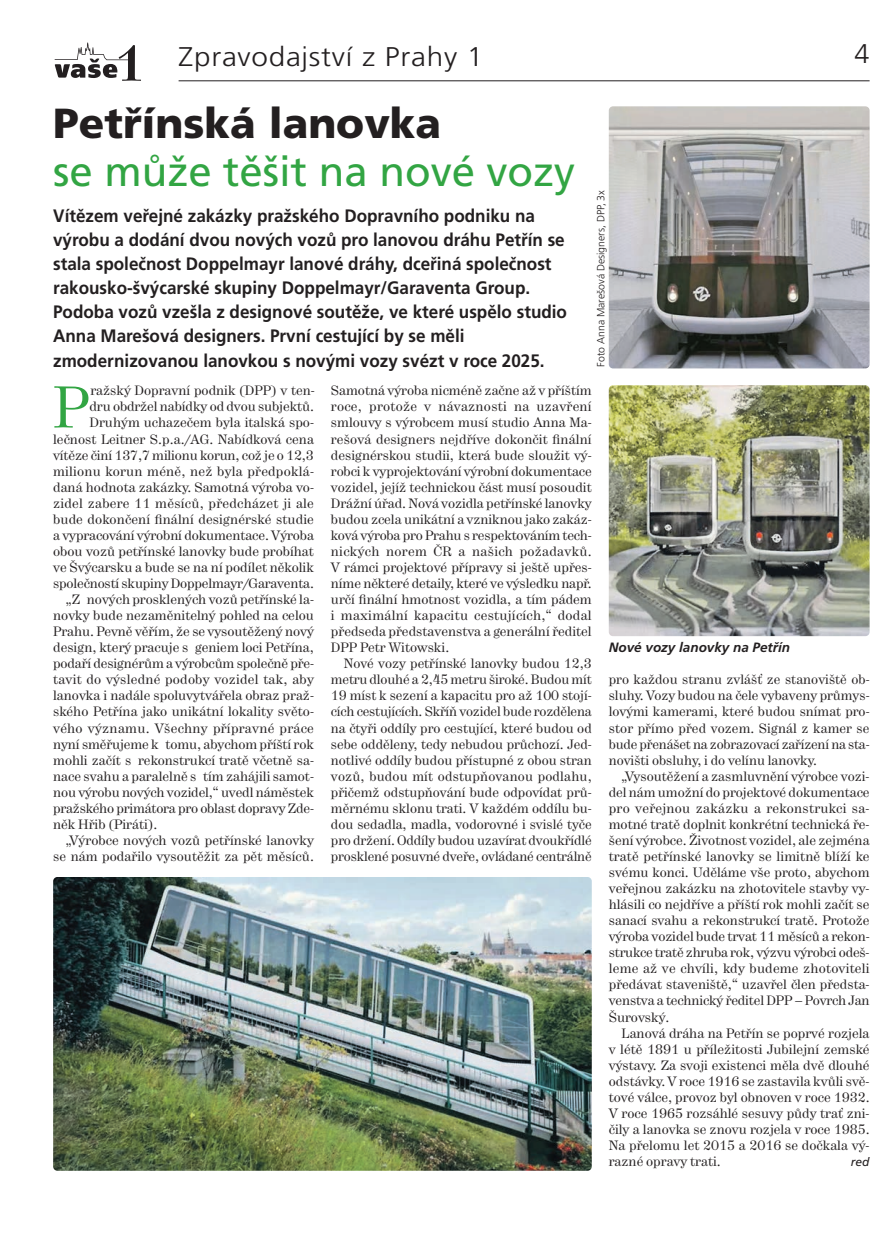
<style>
.page{position:relative;width:893px;height:1242px;background:#fff}
.page>*{position:absolute;margin:0;border:0;box-sizing:border-box;transform-origin:0 0}
.t1{font:58.5px "Hercules";color:#32a543}
.t2{font:42px "Frutiger CE";color:#32a543}
.t3{font:900 42px "Frutiger CE";color:#231f20}
.t4{font:300 27px "Frutiger CE";letter-spacing:.025em;color:#231f20;scale:1.1 1}
.t5{font:300 27px "Frutiger CE";letter-spacing:.025em;color:#231f20}
.t6{font:700 18px/24px "Frutiger CE";color:#231f20;scale:.95 1}
.t7{font:13.5px/16px "Hercules";color:#231f20;text-align:justify}
.t8{font:13.5px "Hercules";letter-spacing:.02em;color:#231f20}
.t9{font:italic 700 13.5px "Frutiger CE";color:#231f20}
.t10{font:italic 12px "Frutiger CE";color:#231f20}
.t11{font:300 10.5px "Frutiger CE";color:#231f20}
</style>
<div class="page">
<hr style="left:179px;top:80px;width:691px;height:1px;background:#231f20">
<svg style="left:55px;top:43px;width:86px;height:38px"></svg>
<img style="left:609px;top:106px;width:261px;height:262px;border-radius:4px">
<img style="left:53px;top:877px;width:539px;height:293px;border-radius:4px">
<img style="left:609px;top:385px;width:261px;height:251px;border-radius:4px">
<h3 class="t4" style="left:179px;top:45px;width:279px">Zpravodajství z Prahy 1</h3>
<h3 class="t5" style="left:855px;top:42px;width:17px">4</h3>
<h2 class="t3" style="left:53px;top:106px;width:390px">Petřínská lanovka</h2>
<h2 class="t2" style="left:53px;top:154px;width:524px">se může těšit na nové vozy</h2>
<p class="t6" style="left:53px;top:205px;width:542px">Vítězem veřejné zakázky pražského Dopravního podniku na výrobu a dodání dvou nových vozů pro lanovou dráhu Petřín se stala společnost Doppelmayr lanové dráhy, dceřiná společnost rakousko-švýcarské skupiny Doppelmayr/Garaventa Group.<br>Podoba vozů vzešla z designové soutěže, ve které uspělo studio Anna Marešová designers. První cestující by se měli zmodernizovanou lanovkou s novými vozy svézt v roce 2025.</p>
<p class="t11" style="left:597px;top:367px;width:178px;rotate:-90deg">Foto Anna Marešová Designers, DPP, 3x</p>
<h1 class="t1" style="left:53px;top:386px;width:38px">P</h1>
<p class="t7" style="left:90px;top:384px;width:226px">ražský Dopravní podnik (DPP) v ten-</p>
<p class="t7" style="left:90px;top:400px;width:226px">dru obdržel nabídky od dvou subjektů.</p>
<p class="t7" style="left:90px;top:416px;width:226px">Druhým uchazečem byla italská spo-</p>
<p class="t7" style="left:53px;top:432px;width:262px">lečnost Leitner S.p.a./AG. Nabídková cena</p>
<p class="t7" style="left:53px;top:448px;width:262px">vítěze činí 137,7 milionu korun, což je o 12,3</p>
<p class="t7" style="left:53px;top:464px;width:262px">milionu korun méně, než byla předpoklá-</p>
<p class="t7" style="left:53px;top:480px;width:262px">daná hodnota zakázky. Samotná výroba vo-</p>
<p class="t8" style="left:53px;top:498px;width:262px">zidel zabere 11 měsíců, předcházet ji ale</p>
<p class="t7" style="left:53px;top:512px;width:262px">bude dokončení finální designérské studie</p>
<p class="t7" style="left:53px;top:528px;width:262px">a vypracování výrobní dokumentace. Výroba</p>
<p class="t7" style="left:53px;top:544px;width:262px">obou vozů petřínské lanovky bude probíhat</p>
<p class="t7" style="left:53px;top:560px;width:262px">ve Švýcarsku a bude se na ní podílet několik</p>
<p class="t7" style="left:53px;top:576px;width:262px">společností skupiny Doppelmayr/Garaventa.</p>
<p class="t7" style="left:66px;top:592px;width:250px">„Z nových prosklených vozů petřínské la-</p>
<p class="t7" style="left:53px;top:608px;width:262px">novky bude nezaměnitelný pohled na celou</p>
<p class="t7" style="left:53px;top:624px;width:262px">Prahu. Pevně věřím, že se vysoutěžený nový</p>
<p class="t7" style="left:53px;top:640px;width:262px">design, který pracuje s geniem loci Petřína,</p>
<p class="t7" style="left:53px;top:656px;width:262px">podaří designérům a výrobcům společně pře-</p>
<p class="t7" style="left:53px;top:672px;width:262px">tavit do výsledné podoby vozidel tak, aby</p>
<p class="t7" style="left:53px;top:689px;width:262px">lanov ka i nadále spoluvytvářela obraz praž-</p>
<p class="t7" style="left:53px;top:705px;width:262px">ského Petřína jako unikátní lokality světo-</p>
<p class="t8" style="left:53px;top:723px;width:262px">vého významu. Všechny přípravné práce</p>
<p class="t7" style="left:53px;top:737px;width:262px">nyní směřujeme k tomu, abychom příští rok</p>
<p class="t7" style="left:53px;top:753px;width:262px">mohli začít s rekonstrukcí tratě včetně sa-</p>
<p class="t7" style="left:53px;top:769px;width:262px">nace svahu a paralelně s tím zahájili samot-</p>
<p class="t7" style="left:53px;top:785px;width:262px">nou výrobu nových vozidel,“ uvedl náměstek</p>
<p class="t7" style="left:53px;top:801px;width:262px">pražského primátora pro oblast dopravy Zde-</p>
<p class="t7" style="left:53px;top:817px;width:106px">něk Hřib (Piráti).</p>
<p class="t7" style="left:66px;top:833px;width:250px">„Výrobce nových vozů petřínské lanovky</p>
<p class="t7" style="left:53px;top:849px;width:262px">se nám podařilo vysoutěžit za pět měsíců.</p>
<p class="t7" style="left:331px;top:384px;width:262px">Samotná výroba nicméně začne až v příštím roce, protože v návaznosti na uzavření smlou vy s výrobcem musí studio Anna Ma&shy;rešová designers nejdříve dokončit finální designérskou studii, která bude sloužit vý&shy;robci k vyprojektování výrobní dokumentace vozidel, jejíž technickou část musí posoudit Drážní úřad. Nová vozidla petřínské lanovky budou zcela unikátní a vzniknou jako zakáz&shy;ková výroba pro Prahu s respektováním tech&shy;nických norem ČR a našich požadavků.<br>V rám ci projektové přípravy si ještě upřes&shy;níme některé detaily, které ve výsledku např. určí finální hmotnost vozidla, a tím pádem i maximální kapacitu cestujících,“ dodal předseda představenstva a generální ředitel DPP Petr Witowski.</p>
<p class="t7" style="left:331px;top:656px;width:262px;text-indent:13px">Nové vozy petřínské lanovky budou 12,3 metru dlouhé a 2,45 metru široké. Budou mít 19 míst k sezení a kapacitu pro až 100 stojí&shy;cích cestujících. Skříň vozidel bude rozdělena na čtyři oddíly pro cestující, které budou od sebe odděleny, tedy nebudou průcho zí. Jed&shy;notlivé oddíly budou přístupné z obou stran vozů, budou mít odstupňovanou podlahu, přičemž odstupňování bude odpovídat prů&shy;měrnému sklonu trati. V každém oddílu bu&shy;dou sedadla, madla, vodorovné i svislé ty če pro držení. Oddíly budou uzavírat dvoukřídlé prosklené posuvné dveře, ovládané centrálně</p>
<p class="t9" style="left:609px;top:642px;width:183px">Nové vozy lanovky na Petřín</p>
<p class="t7" style="left:609px;top:672px;width:262px">pro každou stranu zvlášť ze stanoviště ob&shy;sluhy. Vozy budou na čele vybaveny průmys&shy;lovými kamerami, které bu dou snímat pro&shy;stor přímo před vozem. Signál z kamer se bu de přenášet na zobrazo vací zařízení na sta&shy;novišti obsluhy, i do velínu lanov ky.</p>
<p class="t7" style="left:609px;top:769px;width:262px;text-indent:13px">„Vysoutěžení a zasmluvnění výrobce vozi&shy;del nám umožní do projektové dokumentace pro veřejnou zakázku a rekonstrukci sa&shy;motné tratě doplnit konkrétní technická ře&shy;šení výrobce. Životnost vozidel, ale zejména tratě petřínské lanovky se limitně blíží ke svému konci. Uděláme vše proto, abychom veřejnou zakázku na zhotovitele stav by vy&shy;hlásili co nejdříve a příští rok mohli začít se sanací svahu a rekonstrukcí tratě. Protože výroba vozidel bude trvat 11 měsíců a rekon&shy;strukce tratě zhruba rok, výzvu výrobci odeš&shy;leme až ve chvíli, kdy budeme zhotoviteli předávat staveniště,“ uzavřel člen předsta&shy;venstva a technický ředitel DPP – Povrch Jan Šurovský.</p>
<p class="t7" style="left:609px;top:1026px;width:262px;text-indent:13px">Lanová dráha na Petřín se poprvé rozjela v létě 1891 u příležitosti Jubilejní zemské výstavy. Za svoji existenci měla dvě dlouhé odstávky. V roce 1916 se zastavila kvůli svě&shy;tové válce, provoz byl obnoven v roce 1932.<br>V roce 1965 rozsáhlé sesuvy půdy trať zni&shy;čily a lanovka se znovu rozjela v roce 1985.<br>Na přelomu let 2015 a 2016 se dočkala vý&shy;razné opravy trati.</p>
<p class="t10" style="left:851px;top:1156px;width:20px">red</p>
</div>
